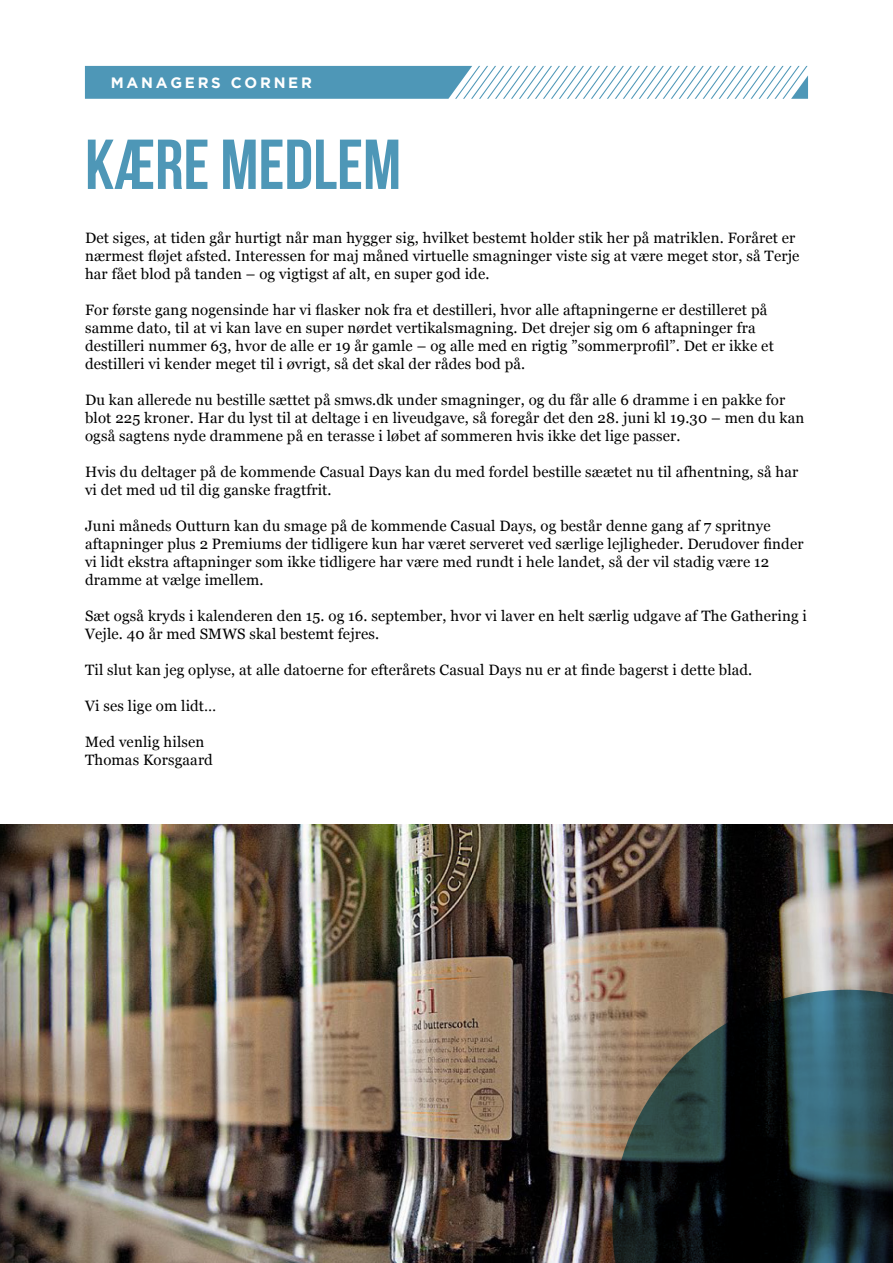
<style>
.page{position:relative;width:893px;height:1263px;background:#fff}
.page>*{position:absolute;margin:0;border:0;box-sizing:border-box;transform-origin:0 0}
.t1{font:700 70.5px "Bebas Neue";color:#4e97b7}
.t2{font:15px/18px "Georgia";letter-spacing:.01em;color:#000001}
.t3{font:700 15px "Gotham";letter-spacing:.185em;color:#fff}
</style>
<div class="page">
<svg style="left:85px;top:66px;width:723px;height:33px"></svg>
<img style="left:0;top:825px;width:893px;height:438px">
<svg style="left:612px;top:990px;width:281px;height:273px;background:#2c3939"></svg>
<p class="t3" style="left:111px;top:74px;width:203px">MANAGERS CORNER</p>
<p class="t1" style="left:85px;top:126px;width:318px">KÆRE MEDLEM</p>
<p class="t2" style="left:85px;top:228px;width:716px">Det siges, at tiden går hurtigt når man hygger sig, hvilket bestemt holder stik her på matriklen. Foråret er nærmest fløjet afsted. Interessen for maj måned virtuelle smagninger viste sig at være meget stor, så Terje har fået blod på tanden – og vigtigst af alt, en super god ide.</p>
<p class="t2" style="left:85px;top:300px;width:690px">For første gang nogensinde har vi flasker nok fra et destilleri, hvor alle aftapningerne er destilleret på samme dato, til at vi kan lave en super nørdet vertikalsmagning. Det drejer sig om 6 aftapninger fra destilleri nummer 63, hvor de alle er 19 år gamle – og alle med en rigtig ”sommerprofil”. Det er ikke et destilleri vi kender meget til i øvrigt, så det skal der rådes bod på.</p>
<p class="t2" style="left:85px;top:390px;width:721px">Du kan allerede nu bestille sættet på smws.dk under smagninger, og du får alle 6 dramme i en pakke for blot 225 kroner. Har du lyst til at deltage i en liveudgave, så foregår det den 28. juni kl 19.30 – men du kan også sagtens nyde drammene på en terasse i løbet af sommeren hvis ikke det lige passer.</p>
<p class="t2" style="left:85px;top:462px;width:715px">Hvis du deltager på de kommende Casual Days kan du med fordel bestille sæætet nu til afhentning, så har vi det med ud til dig ganske fragtfrit.</p>
<p class="t2" style="left:85px;top:516px;width:720px">Juni måneds Outturn kan du smage på de kommende Casual Days, og består denne gang af 7 spritnye aftapninger plus 2 Premiums der tidligere kun har været serveret ved særlige lejligheder. Derudover finder vi lidt ekstra aftapninger som ikke tidligere har være med rundt i hele landet, så der vil stadig være 12 dramme at vælge imellem.</p>
<p class="t2" style="left:85px;top:606px;width:723px">Sæt også kryds i kalenderen den 15. og 16. september, hvor vi laver en helt særlig udgave af The Gathering i<br>Vejle. 40 år med SMWS skal bestemt fejres.</p>
<p class="t2" style="left:85px;top:660px;width:669px">Til slut kan jeg oplyse, at alle datoerne for efterårets Casual Days nu er at finde bagerst i dette blad.</p>
<p class="t2" style="left:85px;top:696px;width:133px">Vi ses lige om lidt…</p>
<p class="t2" style="left:85px;top:732px;width:121px">Med venlig hilsen</p>
<p class="t2" style="left:85px;top:750px;width:129px">Thomas Korsgaard</p>
</div>
